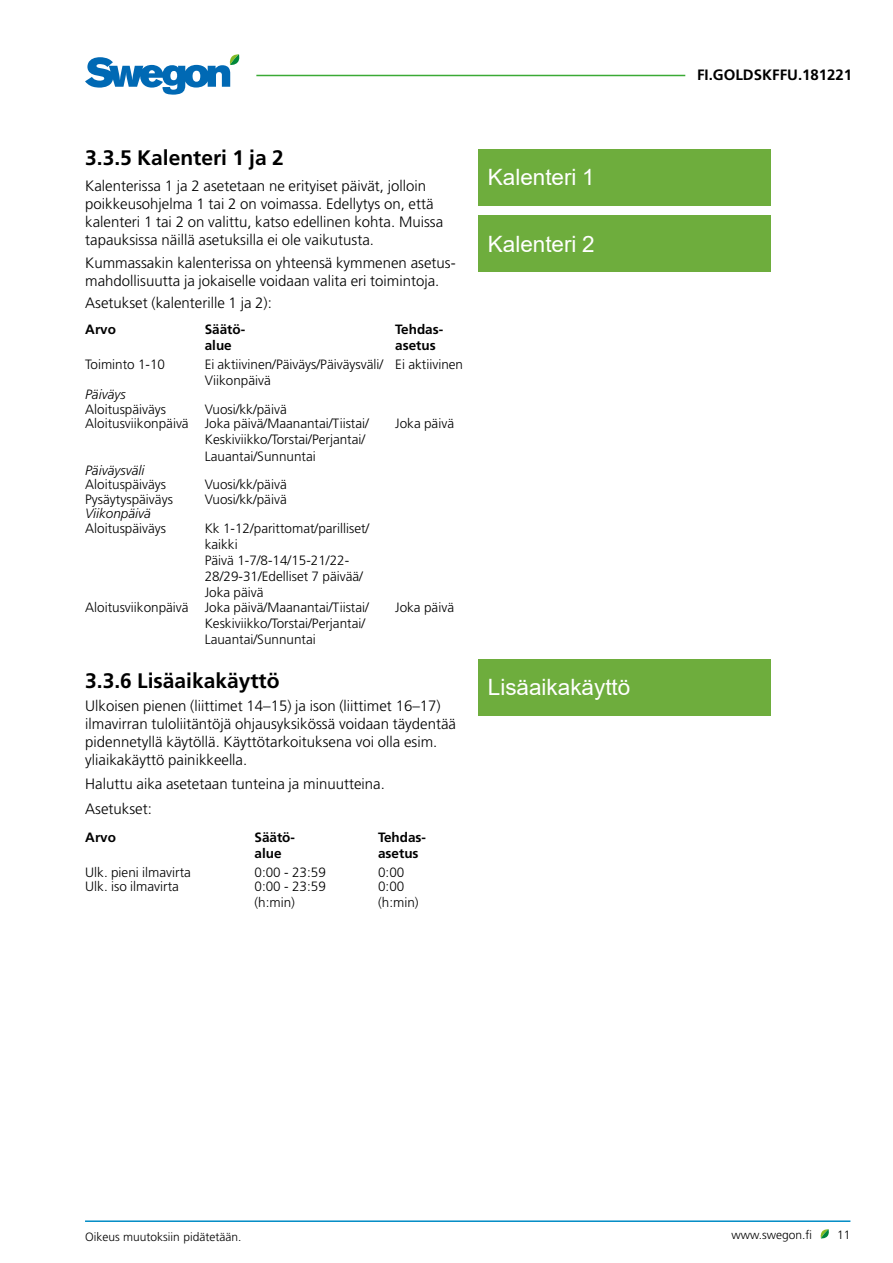
<style>
.page{position:relative;width:893px;height:1263px;background:#fff}
.page>*{position:absolute;margin:0;border:0;box-sizing:border-box;transform-origin:0 0}
.t1{font:22.5px "Arial";color:#fff}
.t2{font:700 21px "Frutiger";color:#000}
.t3{font:300 15px/18px "Frutiger";color:#000}
.t4{font:700 15px "Frutiger";color:#000}
.t5{font:300 13.5px/16.2px "Frutiger";color:#000}
.t6{font:700 13.5px/16.2px "Frutiger";color:#000}
.t7{font:italic 300 13.5px "Frutiger";color:#000}
.t8{font:300 12px "Frutiger";color:#000}
</style>
<div class="page">
<hr style="left:85px;top:1220px;width:765px;height:2px;background:#008bc5">
<svg style="left:820px;top:1229px;width:9px;height:10px"></svg>
<hr style="left:256px;top:75px;width:429px;height:1px;background:#3aaa35">
<svg style="left:85px;top:54px;width:154px;height:41px"></svg>
<div style="left:478px;top:149px;width:293px;height:57px;background:#6ead3d"></div>
<div style="left:478px;top:215px;width:293px;height:57px;background:#6ead3d"></div>
<div style="left:478px;top:659px;width:293px;height:57px;background:#6ead3d"></div>
<h2 class="t2" style="left:85px;top:145px;width:200px">3.3.5 Kalenteri 1 ja 2</h2>
<p class="t3" style="left:85px;top:177px;width:359px">Kalenterissa 1 ja 2 asetetaan ne erityiset päivät, jolloin poikkeusohjelma 1 tai 2 on voimassa. Edellytys on, että kalenteri 1 tai 2 on valittu, katso edellinen kohta. Muissa tapauksissa näillä asetuksilla ei ole vaikutusta.</p>
<p class="t3" style="left:85px;top:254px;width:372px">Kummassakin kalenterissa on yhteensä kymmenen asetus&shy;mahdollisuutta ja jokaiselle voidaan valita eri toimintoja.</p>
<p class="t3" style="left:85px;top:294px;width:188px">Asetukset (kalenterille 1 ja 2):</p>
<p class="t6" style="left:85px;top:321px;width:32px">Arvo</p>
<p class="t6" style="left:205px;top:321px;width:42px">Säätö&shy;alue</p>
<p class="t6" style="left:395px;top:321px;width:50px">Tehdas&shy;asetus</p>
<p class="t5" style="left:85px;top:356px;width:81px">Toiminto 1-10</p>
<p class="t5" style="left:205px;top:356px;width:180px">Ei aktiivinen/Päiväys/Päiväysväli/<br>Viikonpäivä</p>
<p class="t5" style="left:395px;top:356px;width:69px">Ei aktiivinen</p>
<p class="t7" style="left:85px;top:387px;width:42px">Päiväys</p>
<p class="t5" style="left:85px;top:401px;width:83px">Aloituspäiväys</p>
<p class="t5" style="left:85px;top:402px;width:285px;line-height:14.4px;text-indent:120px">Vuosi/kk/päivä<br>Aloitusviikonpäivä Joka päivä/Maanantai/Tiistai/</p>
<p class="t5" style="left:205px;top:432px;width:162px">Keskiviikko/Torstai/Perjantai/<br>Lauantai/Sunnuntai</p>
<p class="t5" style="left:395px;top:416px;width:60px">Joka päivä</p>
<p class="t7" style="left:85px;top:463px;width:61px">Päiväysväli</p>
<p class="t5" style="left:85px;top:477px;width:82px">Aloituspäiväys</p>
<p class="t5" style="left:205px;top:477px;width:84px">Vuosi/kk/päivä</p>
<p class="t5" style="left:85px;top:491px;width:89px">Pysäytyspäiväys</p>
<p class="t5" style="left:205px;top:491px;width:84px">Vuosi/kk/päivä</p>
<p class="t7" style="left:85px;top:506px;width:67px">Viikonpäivä</p>
<p class="t5" style="left:85px;top:520px;width:82px">Aloituspäiväys</p>
<p class="t5" style="left:205px;top:520px;width:166px">Kk 1-12/parittomat/parilliset/ kaikki<br>Päivä 1-7/8-14/15-21/22-<br>28/29-31/Edelliset 7 päivää/<br>Joka päivä</p>
<p class="t5" style="left:205px;top:599px;width:166px;text-indent:-120px">Aloitusviikonpäivä Joka päivä/Maanantai/Tiistai/<br>Keskiviikko/Torstai/Perjantai/<br>Lauantai/Sunnuntai</p>
<p class="t5" style="left:395px;top:599px;width:60px">Joka päivä</p>
<h2 class="t2" style="left:85px;top:669px;width:196px">3.3.6 Lisäaikakäyttö</h2>
<p class="t3" style="left:85px;top:697px;width:372px">Ulkoisen pienen (liittimet 14–15) ja ison (liittimet 16–17) ilmavirran tuloliitäntöjä ohjausyksikössä voidaan täydentää pidennetyllä käytöllä. Käyttötarkoituksena voi olla esim. yliaikakäyttö painikkeella.</p>
<p class="t3" style="left:85px;top:772px;width:301px;line-height:24.3px">Haluttu aika asetetaan tunteina ja minuutteina.<br>Asetukset:</p>
<p class="t6" style="left:85px;top:829px;width:32px">Arvo</p>
<p class="t6" style="left:255px;top:829px;width:42px">Säätö&shy;alue</p>
<p class="t6" style="left:378px;top:829px;width:50px">Tehdas&shy;asetus</p>
<p class="t5" style="left:85px;top:864px;width:107px">Ulk. pieni ilmavirta</p>
<p class="t5" style="left:255px;top:864px;width:73px">0:00 - 23:59</p>
<p class="t5" style="left:378px;top:864px;width:28px">0:00</p>
<p class="t5" style="left:85px;top:878px;width:95px">Ulk. iso ilmavirta</p>
<p class="t5" style="left:255px;top:878px;width:73px">0:00 - 23:59 (h:min)</p>
<p class="t5" style="left:378px;top:878px;width:42px">0:00 (h:min)</p>
<h1 class="t1" style="left:488px;top:162px;width:108px">Kalenteri 1</h1>
<h1 class="t1" style="left:488px;top:228px;width:108px">Kalenteri 2</h1>
<h1 class="t1" style="left:488px;top:672px;width:144px">Lisäaikakäyttö</h1>
<p class="t4" style="left:697px;top:66px;width:157px">FI.GOLDSKFFU.181221</p>
<p class="t8" style="left:85px;top:1230px;width:158px">Oikeus muutoksiin pidätetään.</p>
<p class="t8" style="left:731px;top:1228px;width:82px">www.swegon.fi</p>
<p class="t8" style="left:837px;top:1228px;width:15px">11</p>
</div>
